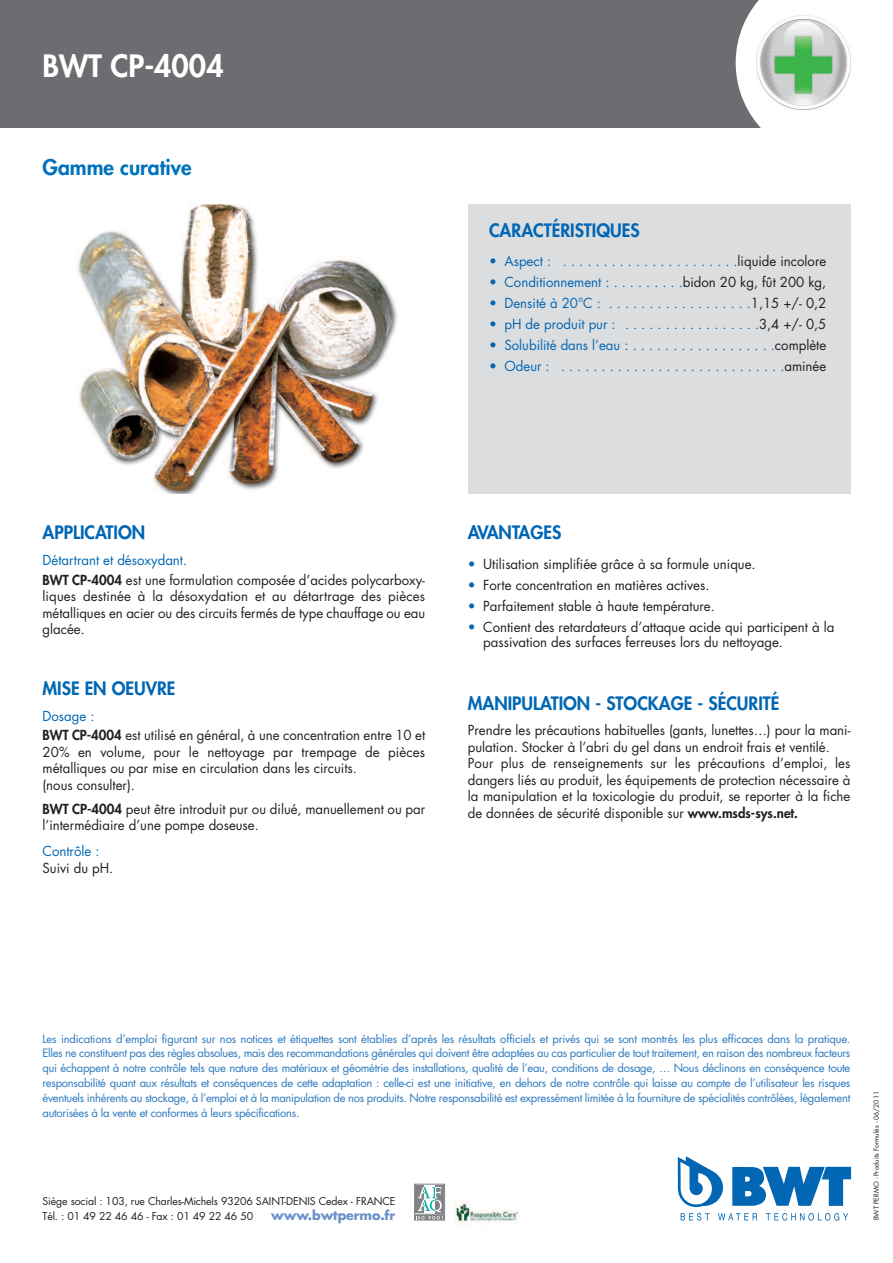
<style>
.page{position:relative;width:893px;height:1263px;background:#fff}
.page>*{position:absolute;margin:0;border:0;box-sizing:border-box;transform-origin:0 0}
.t1{font:800 30px "Futura";color:#fff}
.t2{font:800 21px "Futura";color:#0072bc}
.t3{font:800 18px "Futura";color:#0166b3}
.t4{font:13.5px/16.5px "Futura";color:#231f20}
.t5{font:13.5px "Futura";color:#0166b3}
.t6{font:700 12.75px "Futura";letter-spacing:-.01em;color:#6990ca}
.t7{font:11.25px/14.7px "Futura";letter-spacing:-.025em;color:#2b79be;text-align:justify}
.t8{font:10.5px/15.9px "Futura";letter-spacing:-.01em;color:#231f20}
.t9{font:6.75px "Futura";color:#231f20}
.s1{color:#231f20}
.s2{color:#0166b3}
.s3{font-weight:800}
</style>
<div class="page">
<div style="left:0;top:0;width:893px;height:128px;background:#6c6d70"></div>
<div style="left:414px;top:1215px;width:31px;height:5px;border:1px solid #808285"></div>
<div style="left:414px;top:1184px;width:31px;height:31px;border:1px solid #808285"></div>
<div style="left:416px;top:1185px;width:8px;height:28px;background:#808285"></div>
<div style="left:435px;top:1185px;width:9px;height:28px;background:#808285"></div>
<svg style="left:416px;top:1187px;width:27px;height:32px"></svg>
<img style="left:454px;top:1201px;width:67px;height:26px">
<svg style="left:677px;top:1156px;width:174px;height:64px"></svg>
<svg style="left:736px;top:0;width:157px;height:128px;background:#f2f2f2"></svg>
<img style="left:755px;top:15px;width:96px;height:96px">
<div style="left:468px;top:204px;width:382px;height:289px;background:#dcdddf"></div>
<img style="left:77px;top:204px;width:320px;height:289px">
<h1 class="t1" style="left:43px;top:51px;width:183px">BWT CP-4004</h1>
<h2 class="t2" style="left:43px;top:158px;width:151px">Gamme curative</h2>
<h3 class="t3" style="left:489px;top:222px;width:152px">CARACTÉRISTIQUES</h3>
<p class="t5" style="left:489px;top:255px;width:339px">• Aspect : . . . . . . . . . . . . . . . . . . . . . .<span class="s1">liquide incolore</span></p>
<p class="t5" style="left:489px;top:276px;width:339px">• Conditionnement : . . . . . . . . .<span class="s1">bidon 20 kg, fût 200 kg,</span></p>
<p class="t5" style="left:489px;top:297px;width:339px">• Densité à 20°C : . . . . . . . . . . . . . . . . . .<span class="s1">1,15 +/- 0,2</span></p>
<p class="t5" style="left:489px;top:318px;width:339px">• pH de produit pur : . . . . . . . . . . . . . . . . .<span class="s1">3,4 +/- 0,5</span></p>
<p class="t5" style="left:489px;top:339px;width:339px">• Solubilité dans l’eau : . . . . . . . . . . . . . . . . . .<span class="s1">complète</span></p>
<p class="t5" style="left:489px;top:360px;width:339px">• Odeur : . . . . . . . . . . . . . . . . . . . . . . . . . . . .<span class="s1">aminée</span></p>
<h3 class="t3" style="left:43px;top:523px;width:104px">APPLICATION</h3>
<p class="t4" style="left:43px;top:552px;width:384px;line-height:19.5px"><span class="s2">Détartrant et désoxydant.<br></span><span class="s3">BWT CP-4004</span> est une formulation composée d’acides polycarboxy-</p>
<p class="t4" style="left:43px;top:589px;width:384px;text-align:justify">liques destinée à la désoxydation et au détartrage des pièces métalliques en acier ou des circuits fermés de type chauffage ou eau glacée.</p>
<h3 class="t3" style="left:43px;top:680px;width:135px">MISE EN OEUVRE</h3>
<p class="t4" style="left:43px;top:707px;width:384px;line-height:19.5px"><span class="s2">Dosage :<br></span><span class="s3">BWT CP-4004</span> est utilisé en général, à une concentration entre 10 et</p>
<p class="t4" style="left:43px;top:745px;width:384px">20% en volume, pour le nettoyage par trempage de pièces métalliques ou par mise en circulation dans les circuits.<br>(nous consulter).</p>
<p class="t4" style="left:43px;top:802px;width:384px"><span class="s3">BWT CP-4004</span> peut être introduit pur ou dilué, manuellement ou par l’intermédiaire d’une pompe doseuse.</p>
<p class="t5" style="left:43px;top:845px;width:58px">Contrôle :</p>
<p class="t4" style="left:43px;top:861px;width:72px">Suivi du pH.</p>
<h3 class="t3" style="left:468px;top:523px;width:95px">AVANTAGES</h3>
<p class="t4" style="left:468px;top:557px;width:289px"><span class="s2">•</span> Utilisation simplifiée grâce à sa formule unique.</p>
<p class="t4" style="left:468px;top:578px;width:243px"><span class="s2">•</span> Forte concentration en matières actives.</p>
<p class="t4" style="left:468px;top:599px;width:249px"><span class="s2">•</span> Parfaitement stable à haute température.</p>
<p class="t4" style="left:483px;top:620px;width:353px;line-height:15px;text-indent:-15px"><span class="s2">•</span> Contient des retardateurs d’attaque acide qui participent à la passivation des surfaces ferreuses lors du nettoyage.</p>
<h3 class="t3" style="left:468px;top:694px;width:313px">MANIPULATION - STOCKAGE - SÉCURITÉ</h3>
<p class="t4" style="left:468px;top:723px;width:384px">Prendre les précautions habituelles (gants, lunettes…) pour la mani&shy;pulation. Stocker à l’abri du gel dans un endroit frais et ventilé.<br>Pour plus de renseignements sur les précautions d’emploi, les dangers liés au produit, les équipements de protection nécessaire à la manipulation et la toxicologie du produit, se reporter à la fiche de données de sécurité disponible sur <span class="s3">www.msds-sys.net.</span></p>
<p class="t7" style="left:42px;top:1032px;width:809px">Les indications d’emploi figurant sur nos notices et étiquettes sont établies d’après les résultats officiels et privés qui se sont montrés les plus efficaces dans la pratique.<br>Elles ne constituent pas des règles absolues, mais des recommandations générales qui doivent être adaptées au cas particulier de tout traitement, en raison des nombreux facteurs qui échappent à notre contrôle tels que nature des matériaux et géométrie des installations, qualité de l’eau, conditions de dosage, … Nous déclinons en conséquence toute responsabilité quant aux résultats et conséquences de cette adaptation : celle-ci est une initiative, en dehors de notre contrôle qui laisse au compte de l’utilisateur les risques éventuels inhérents au stockage, à l’emploi et à la manipulation de nos produits. Notre responsabilité est expressément limitée à la fourniture de spécialités contrôlées, légalement autorisées à la vente et conformes à leurs spécifications.</p>
<p class="t8" style="left:43px;top:1193px;width:355px">Siège social : 103, rue Charles-Michels 93206 SAINT-DENIS Cedex - FRANCE<br>Tél. : 01 49 22 46 46 - Fax : 01 49 22 46 50</p>
<p class="t6" style="left:271px;top:1210px;width:125px">www.bwtpermo.fr</p>
<p class="t9" style="left:873px;top:1220px;width:131px;rotate:-90deg">BWT PERMO - Produits Formulés - 06/2011</p>
</div>
